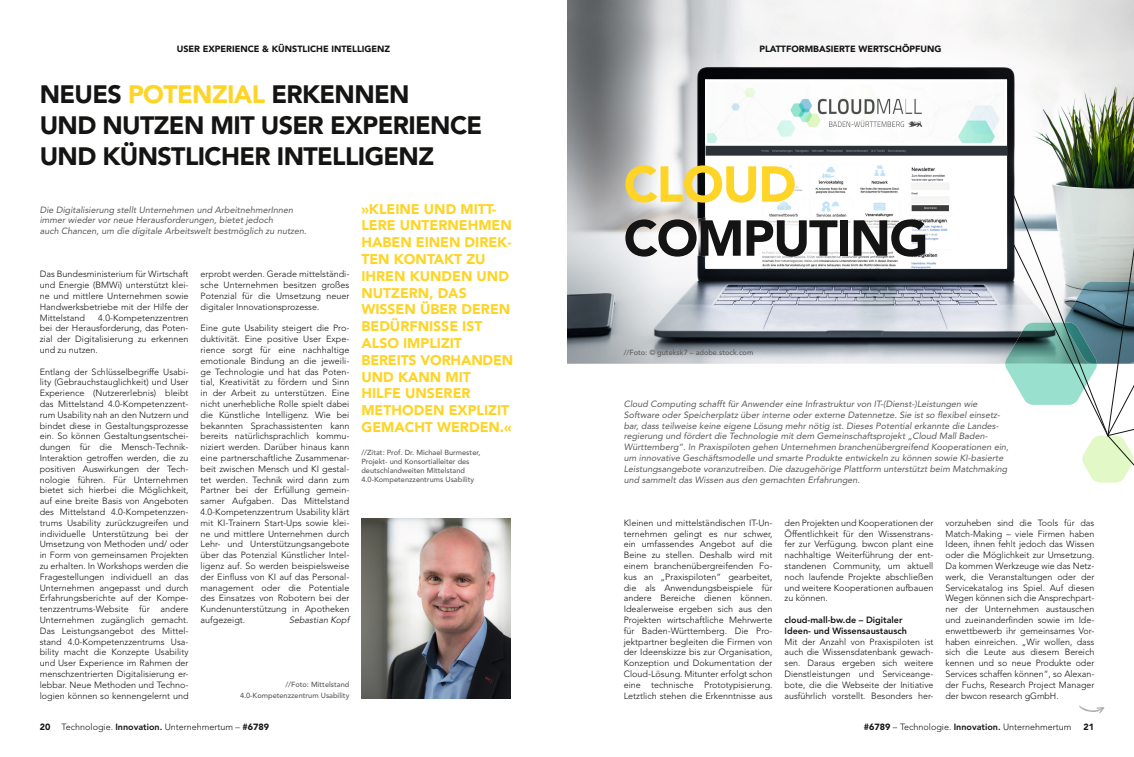
<style>
.page{position:relative;width:1134px;height:757px;background:#fff}
.page>*{position:absolute;margin:0;border:0;box-sizing:border-box;transform-origin:0 0}
.t1{font:900 50px "Avenir LT";letter-spacing:-.025em;color:#131413}
.t2{font:900 50px "Avenir LT";letter-spacing:-.025em;color:#fed426}
.t3{font:900 25px/31px "Avenir LT";letter-spacing:-.025em;color:#151413}
.t4{font:900 14px/16.8px "Avenir LT";color:#fed426}
.t5{font:300 9px/10.8px "Avenir LT";color:#131413;text-align:justify}
.t6{font:9px/10.8px "Avenir LT";color:#5a5a5a}
.t7{font:900 9px "Avenir LT";color:#131413}
.t8{font:800 9px/10.8px "Avenir LT";color:#131413}
.t9{font:italic 300 9px "Avenir LT";color:#131413}
.t10{font:500 7.4px/8.9px "Avenir";color:#5a5a5a}
.t11{font:500 7.4px/10.8px "Avenir LT";color:#5a5a5a;text-align:right}
.s1{color:#fed426}
.s2{font-weight:800}
.s3{font-weight:900}
</style>
<div class="page">
<img style="left:567px;top:0;width:567px;height:364px">
<img style="left:361px;top:519px;width:149px;height:179px">
<img style="left:706px;top:79px;width:301px;height:190px">
<img style="left:649px;top:218px;width:57px;height:38px">
<img style="left:706px;top:212px;width:133px;height:50px">
<img style="left:839px;top:214px;width:100px;height:46px">
<img style="left:708px;top:158px;width:111px;height:50px">
<svg style="left:1079px;top:705px;width:25px;height:8px"></svg>
<svg style="left:1014px;top:195px;width:120px;height:288px"></svg>
<svg style="left:1005px;top:218px;width:129px;height:264px"></svg>
<p class="t7" style="left:177px;top:44px;width:215px">USER EXPERIENCE &amp; KÜNSTLICHE INTELLIGENZ</p>
<p class="t7" style="left:759px;top:44px;width:184px">PLATTFORMBASIERTE WERTSCHÖPFUNG</p>
<h2 class="t3" style="left:40px;top:78px;width:444px">NEUES <span class="s1">POTENZIAL</span> ERKENNEN<br>UND NUTZEN MIT USER EXPERIENCE<br>UND KÜNSTLICHER INTELLIGENZ</h2>
<h1 class="t2" style="left:624px;top:154px;width:174px">CLOUD</h1>
<h1 class="t1" style="left:624px;top:208px;width:306px">COMPUTING</h1>
<h3 class="t4" style="left:361px;top:200px;width:153px">»KLEINE UND MITT-<br>LERE UNTERNEHMEN<br>HABEN EINEN DIREK-<br>TEN KONTAKT ZU<br>IHREN KUNDEN UND<br>NUTZERN, DAS<br>WISSEN ÜBER DEREN<br>BEDÜRFNISSE IST<br>ALSO IMPLIZIT<br>BEREITS VORHANDEN<br>UND KANN MIT<br>HILFE UNSERER<br>METHODEN EXPLIZIT<br>GEMACHT WERDEN.«</h3>
<p class="t10" style="left:361px;top:448px;width:121px">//Zitat: Prof. Dr. Michael Burmester, Projekt- und Konsortialleiter des deutschlandweiten Mittelstand 4.0-Kompetenzzentrums Usability</p>
<p class="t6" style="left:40px;top:204px;width:270px">Die Digitalisierung stellt Unternehmen und ArbeitnehmerInnen immer wieder vor neue Herausforderungen, bietet jedoch<br>auch Chancen, um die digitale Arbeitswelt bestmöglich zu nutzen.</p>
<p class="t5" style="left:40px;top:269px;width:150px">Das Bundesministerium für Wirtschaft und Energie (BMWi) unterstützt klei&shy;ne und mittlere Unternehmen sowie Handwerksbetriebe mit der Hilfe der Mittelstand</p>
<p class="t5" style="left:201px;top:269px;width:150px">erprobt werden. Gerade mittelständi&shy;sche Unternehmen besitzen großes Potenzial für die Umsetzung neuer digitaler Innovationsprozesse.</p>
<p class="t5" style="left:201px;top:323px;width:150px">Eine gute Usability steigert die Pro&shy;duktivität. Eine positive User Expe&shy;rience sorgt für eine nachhaltige emotionale Bindung an die jeweili&shy;ge Technologie und hat das Poten&shy;tial, Kreativität zu fördern und Sinn in der Arbeit zu unterstützen. Eine nicht unerhebliche Rolle spielt dabei die Künstliche Intelligenz. Wie bei bekannten Sprachassistenten kann bereits natürlichsprachlich kommu&shy;niziert werden. Darüber hinaus kann eine partnerschaftliche Zusammenar&shy;beit zwischen Mensch und KI gestal&shy;tet werden. Technik wird dann zum Partner bei der Erfüllung gemein&shy;samer Aufgaben. Das Mittelstand 4.0-Kompetenzzentrum Usability klärt mit KI-Trainern Start-Ups sowie klei&shy;ne und mittlere Unternehmen durch Lehr- und Unterstützungsangebote über das Potenzial Künstlicher Intel&shy;ligenz auf. So werden beispielsweise der Einfluss von KI auf das Personal&shy;management oder die Potentiale des Einsatzes von Robotern bei der Kundenunterstützung in Apotheken aufgezeigt.</p>
<p class="t5" style="left:40px;top:312px;width:150px;text-indent:59px">4.0-Kompetenzzentren bei der Herausforderung, das Poten&shy;zial der Digitalisierung zu erkennen und zu nutzen.</p>
<p class="t5" style="left:40px;top:366px;width:150px">Entlang der Schlüsselbegriffe Usabi&shy;lity (Gebrauchstauglichkeit) und User Experience (Nutzererlebnis) bleibt das Mittelstand 4.0-Kompetenzzent&shy;rum Usability nah an den Nutzern und bindet diese in Gestaltungsprozesse ein. So können Gestaltungsentschei&shy;dungen für die Mensch-Technik-Interaktion getroffen werden, die zu positiven Auswirkungen der Tech&shy;nologie führen. Für Unternehmen bietet sich hierbei die Möglichkeit, auf eine breite Basis von Angeboten des Mittelstand 4.0-Kompetenzzen&shy;trums Usability zurückzugreifen und individuelle Unterstützung bei der Umsetzung von Methoden und/ oder in Form von gemeinsamen Projekten zu erhalten. In Workshops werden die Fragestellungen individuell an das Unternehmen angepasst und durch Erfahrungsberichte auf der Kompe&shy;tenzzentrums-Website für andere Unternehmen zugänglich gemacht.<br>Das Leistungsangebot des Mittel&shy;stand 4.0-Kompetenzzentrums Usa&shy;bility macht die Konzepte Usability und User Experience im Rahmen der menschzentrierten Digitalisierung er&shy;lebbar. Neue Methoden und Techno&shy;logien können so kennengelernt und</p>
<p class="t11" style="left:624px;top:347px;width:131px">//Foto: © guteksk7 – adobe.stock.com</p>
<p class="t6" style="left:624px;top:398px;width:388px">Cloud Computing schafft für Anwender eine Infrastruktur von IT-(Dienst-)Leistungen wie Software oder Speicherplatz über interne oder externe Datennetze. Sie ist so flexibel einsetz&shy;bar, dass teilweise keine eigene Lösung mehr nötig ist. Dieses Potential erkannte die Landes&shy;regierung und fördert die Technologie mit dem Gemeinschaftsprojekt „Cloud Mall Baden-Württemberg“. In Praxispiloten gehen Unternehmen branchenübergreifend Kooperationen ein, um innovative Geschäftsmodelle und smarte Produkte entwickeln zu können sowie KI-basierte Leistungsangebote voranzutreiben. Die dazugehörige Plattform unterstützt beim Matchmaking und sammelt das Wissen aus den gemachten Erfahrungen.</p>
<p class="t5" style="left:945px;top:517px;width:150px">vorzuheben sind die Tools für das Match-Making – viele Firmen haben Ideen, ihnen fehlt jedoch das Wissen oder die Möglichkeit zur Umsetzung.<br>Da kommen Werkzeuge wie das Netz&shy;werk, die Veranstaltungen oder der Servicekatalog ins Spiel. Auf diesen Wegen können sich die Ansprechpart&shy;ner der Unternehmen austauschen und zueinanderfinden sowie im Ide&shy;enwettbewerb ihr gemeinsames Vor&shy;haben einreichen. „Wir wollen, dass sich die Leute aus diesem Bereich kennen und so neue Produkte oder Services schaffen können“, so Alexan&shy;der Fuchs, Research Project Manager der bwcon research gGmbH.</p>
<p class="t5" style="left:624px;top:517px;width:150px">Kleinen und mittelständischen IT-Un&shy;ternehmen gelingt es nur schwer, ein umfassendes Angebot auf die Beine zu stellen. Deshalb wird mit einem branchenübergreifenden Fo&shy;kus an „Praxispiloten“ gearbeitet, die als Anwendungsbeispiele für andere Bereiche dienen können.<br>Idealerweise ergeben sich aus den Projekten wirtschaftliche Mehrwerte für Baden-Württemberg. Die Pro&shy;jektpartner begleiten die Firmen von der Ideenskizze bis zur Organisation, Konzeption und Dokumentation der Cloud-Lösung. Mitunter erfolgt schon eine technische Prototypisierung.<br>Letztlich stehen die Erkenntnisse aus</p>
<p class="t5" style="left:784px;top:517px;width:150px">den Projekten und Kooperationen der Öffentlichkeit für den Wissenstrans&shy;fer zur Verfügung. bwcon plant eine nachhaltige Weiterführung der ent&shy;standenen Community, um aktuell noch laufende Projekte abschließen und weitere Kooperationen aufbauen zu können.</p>
<p class="t8" style="left:784px;top:614px;width:124px">cloud-mall-bw.de – Digitaler<br>Ideen- und Wissensaustausch</p>
<p class="t5" style="left:784px;top:636px;width:150px">Mit der Anzahl von Praxispiloten ist auch die Wissensdatenbank gewach&shy;sen. Daraus ergeben sich weitere Dienstleistungen und Serviceange&shy;bote, die die Webseite der Initiative ausführlich vorstellt. Besonders her-</p>
<p class="t9" style="left:289px;top:614px;width:62px">Sebastian Kopf</p>
<p class="t11" style="left:240px;top:679px;width:111px">//Foto: Mittelstand<br>4.0-Kompetenzzentrum Usability</p>
<p class="t5" style="left:62px;top:721px;width:209px">Technologie. <span class="s2">Innovation.</span> Unternehmertum – <span class="s3">#6789</span></p>
<p class="t5" style="left:864px;top:721px;width:209px"><span class="s3">#6789</span> – Technologie. <span class="s2">Innovation.</span> Unternehmertum</p>
<p class="t7" style="left:40px;top:721px;width:12px">20</p>
<p class="t7" style="left:1084px;top:721px;width:12px">21</p>
</div>
